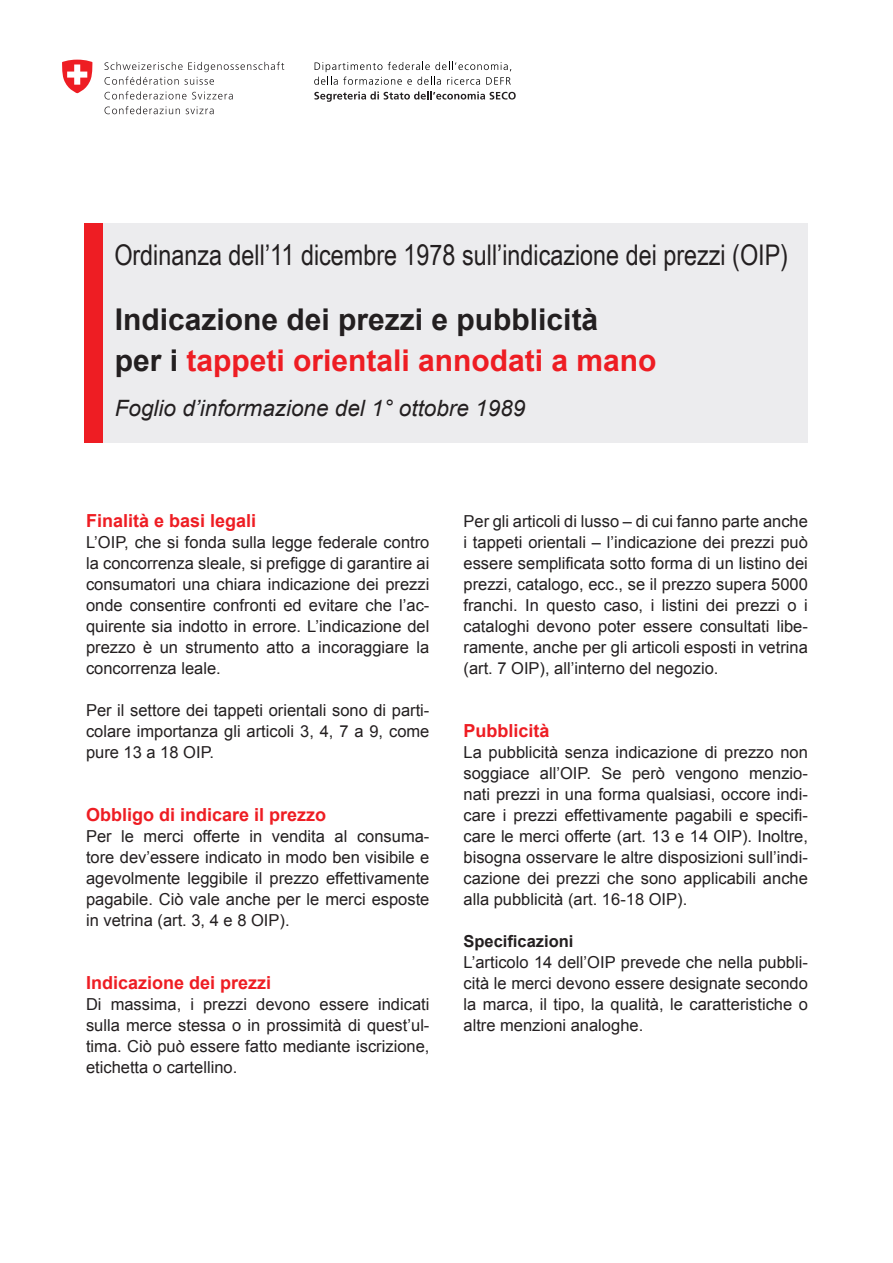
<style>
.page{position:relative;width:893px;height:1263px;background:#fff}
.page>*{position:absolute;margin:0;border:0;box-sizing:border-box;transform-origin:0 0}
.titre_cover_thème{font:700 30px/40.5px "Arial";color:#231f20}
.t1{font:28.5px "Arial Narrow";color:#231f20}
.titre_cover_thème-2{font:italic 22.5px "Arial";color:#231f20}
.titre_1{font:700 18px "Arial";color:#ee1d23}
.texte_normal{font:16.5px/21px "Arial";color:#231f20;text-align:justify}
.texte_normal-2{font:700 16.5px "Arial";color:#231f20}
.s1{color:#ee1d23}
</style>
<div class="page">
<svg style="left:62px;top:59px;width:454px;height:56px"></svg>
<div style="left:102px;top:296px;width:706px;height:146px;background:#ececee"></div>
<div style="left:102px;top:223px;width:706px;height:73px;background:#ececee"></div>
<div style="left:84px;top:223px;width:19px;height:219px;background:#ee1d23"></div>
<p class="t1" style="left:114px;top:234px;width:675px">Ordinanza dell’11 dicembre 1978 sull’indicazione dei prezzi (OIP)</p>
<p class="titre_cover_thème" style="left:115px;top:300px;width:543px">Indicazione dei prezzi e pubblicità<br>per i <span class="s1">tappeti orientali annodati a mano</span></p>
<p class="titre_cover_thème-2" style="left:115px;top:393px;width:412px">Foglio d’informazione del 1° ottobre 1989</p>
<p class="titre_1" style="left:86px;top:508px;width:172px">Finalità e basi legali</p>
<p class="texte_normal" style="left:86px;top:531px;width:345px">L’OIP, che si fonda sulla legge federale contro la concorrenza sleale, si prefigge di garantire ai consumatori una chiara indicazione dei prezzi onde consentire confronti ed evitare che l’ac&shy;quirente sia indotto in errore. L’indicazione del prezzo è un strumento atto a incoraggiare la concorrenza leale.</p>
<p class="texte_normal" style="left:86px;top:699px;width:345px">Per il settore dei tappeti orientali sono di parti&shy;colare importanza gli articoli 3, 4, 7 a 9, come pure 13 a 18 OIP.</p>
<p class="titre_1" style="left:86px;top:802px;width:242px">Obbligo di indicare il prezzo</p>
<p class="texte_normal" style="left:86px;top:825px;width:345px">Per le merci offerte in vendita al consuma&shy;tore dev’essere indicato in modo ben visibile e agevolmente leggibile il prezzo effettivamente pagabile. Ciò vale anche per le merci esposte in vetrina (art. 3, 4 e 8 OIP).</p>
<p class="titre_1" style="left:86px;top:970px;width:187px">Indicazione dei prezzi</p>
<p class="texte_normal" style="left:86px;top:993px;width:345px">Di massima, i prezzi devono essere indicati sulla merce stessa o in prossimità di quest’ul&shy;tima. Ciò può essere fatto mediante iscrizione, etichetta o cartellino.</p>
<p class="texte_normal" style="left:463px;top:510px;width:346px">Per gli articoli di lusso – di cui fanno parte anche i tappeti orientali – l’indicazione dei prezzi può essere semplificata sotto forma di un listino dei prezzi, catalogo, ecc., se il prezzo supera 5000 franchi. In questo caso, i listini dei prezzi o i cataloghi devono poter essere consultati libe&shy;ramente, anche per gli articoli esposti in vetrina (art. 7 OIP), all’interno del negozio.</p>
<p class="titre_1" style="left:463px;top:718px;width:88px">Pubblicità</p>
<p class="texte_normal" style="left:463px;top:741px;width:346px">La pubblicità senza indicazione di prezzo non soggiace all’OIP. Se però vengono menzio&shy;nati prezzi in una forma qualsiasi, occore indi&shy;care i prezzi effettivamente pagabili e specifi&shy;care le merci offerte (art. 13 e 14 OIP). Inoltre, bisogna osservare le altre disposizioni sull’indi&shy;cazione dei prezzi che sono applicabili anche alla pubblicità (art. 16-18 OIP).</p>
<p class="texte_normal-2" style="left:463px;top:930px;width:112px">Specificazioni</p>
<p class="texte_normal" style="left:463px;top:951px;width:346px">L’articolo 14 dell’OIP prevede che nella pubbli&shy;cità le merci devono essere designate secondo la marca, il tipo, la qualità, le caratteristiche o altre menzioni analoghe.</p>
</div>
